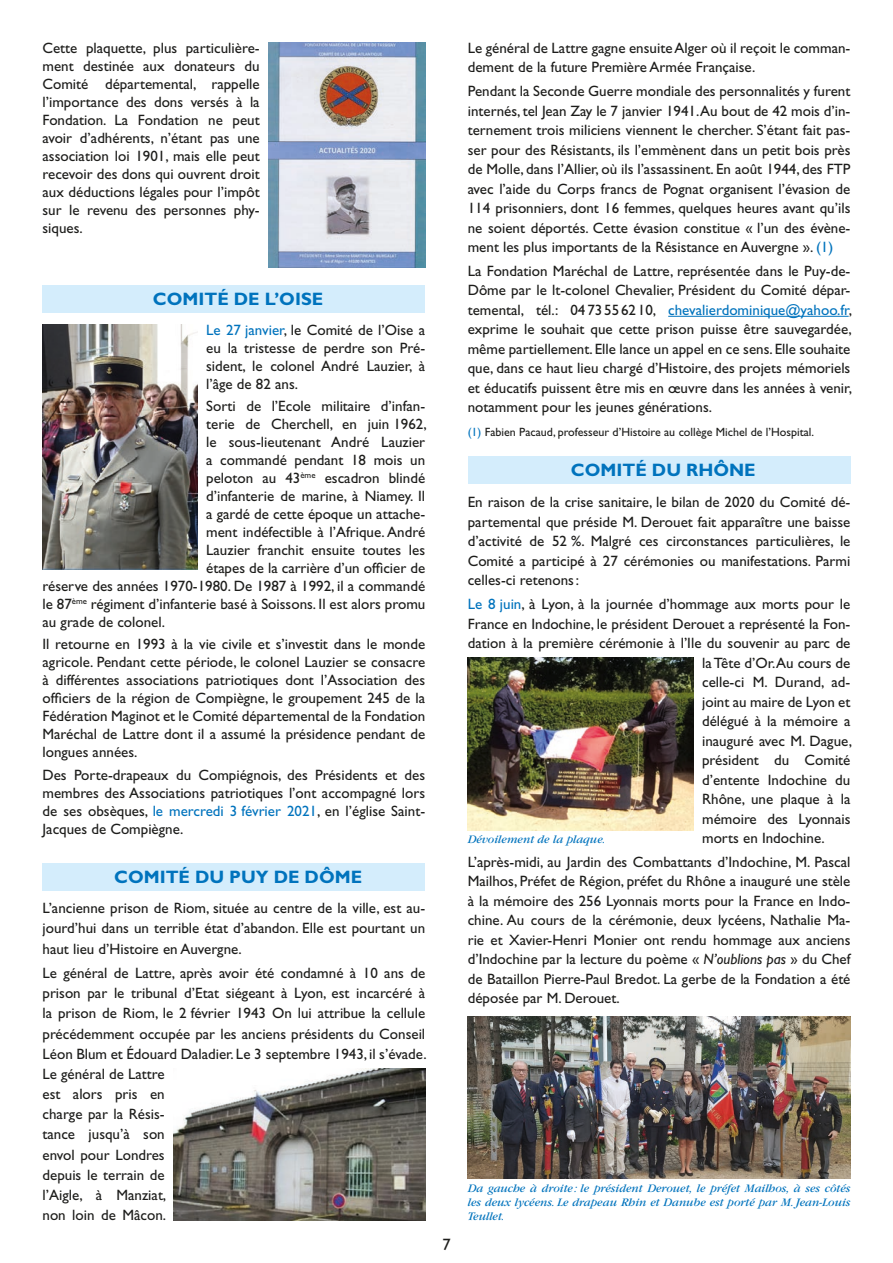
<style>
.page{position:relative;width:893px;height:1263px;background:#fff}
.page>*{position:absolute;margin:0;border:0;box-sizing:border-box;transform-origin:0 0}
.t1{font:700 18px "Gill Sans Std";color:#0073bd}
.t2{font:16.5px "Gill Sans Std";color:#1d1d1b}
.t3{font:15px/19.5px "Gill Sans Std";color:#1d1d1b;text-align:justify}
.t4{font:italic 12px/14.4px "Garamond";color:#0073bd;text-align:justify}
.t5{font:12px "Gill Sans Std";color:#1d1d1b}
.s1{color:#0073bd}
.s2{font-style:italic}
</style>
<div class="page">
<div style="left:43px;top:285px;width:382px;height:27px;background:#d4edfc"></div>
<div style="left:43px;top:863px;width:382px;height:28px;background:#d4edfc"></div>
<hr style="left:668px;top:316px;width:181px;height:1px;background:#0073bd">
<div style="left:468px;top:456px;width:382px;height:28px;background:#d4edfc"></div>
<img style="left:268px;top:43px;width:157px;height:224px">
<img style="left:43px;top:324px;width:155px;height:246px">
<img style="left:467px;top:658px;width:227px;height:172px">
<img style="left:468px;top:1016px;width:382px;height:162px">
<img style="left:173px;top:1068px;width:252px;height:152px">
<p class="t3" style="left:43px;top:39px;width:219px;line-height:18px">Cette plaquette, plus particulière&shy;ment destinée aux donateurs du Comité départemental, rappelle l’importance des dons versés à la Fondation. La Fondation ne peut avoir d’adhérents, n’étant pas une association loi 1901, mais elle peut recevoir des dons qui ouvrent droit aux déductions légales pour l’impôt sur le revenu des personnes phy&shy;siques.</p>
<p class="t1" style="left:153px;top:288px;width:172px">COMITÉ DE L’OISE</p>
<p class="t3" style="left:206px;top:321px;width:221px;line-height:18px"><span class="s1">Le 27 janvier</span>, le Comité de l’Oise a eu la tristesse de perdre son Pré&shy;sident, le colonel André Lauzier, à l’âge de 82 ans.</p>
<p class="t3" style="left:206px;top:396px;width:221px">Sorti de l’Ecole militaire d’infan-</p>
<p class="t3" style="left:206px;top:414px;width:222px">terie de Cherchell, en juin 1962,</p>
<p class="t3" style="left:206px;top:432px;width:221px">le sous-lieutenant André Lauzier</p>
<p class="t3" style="left:206px;top:450px;width:221px">a commandé pendant 18 mois un</p>
<p class="t3" style="left:206px;top:468px;width:220px">peloton au 43<sup>ème</sup> escadron blindé</p>
<p class="t3" style="left:206px;top:486px;width:221px">d’infanterie de marine, à Niamey. Il</p>
<p class="t3" style="left:206px;top:504px;width:221px">a gardé de cette époque un attache-</p>
<p class="t3" style="left:206px;top:522px;width:221px">ment indéfectible à l’Afrique. André</p>
<p class="t3" style="left:206px;top:540px;width:220px">Lauzier franchit ensuite toutes les</p>
<p class="t3" style="left:206px;top:558px;width:220px">étapes de la carrière d’un officier de</p>
<p class="t3" style="left:43px;top:576px;width:384px">réserve des années 1970-1980. De 1987 à 1992, il a commandé</p>
<p class="t3" style="left:43px;top:594px;width:384px">le 87<sup>ème</sup> régiment d’infanterie basé à Soissons. Il est alors promu</p>
<p class="t3" style="left:43px;top:612px;width:124px">au grade de colonel.</p>
<p class="t3" style="left:43px;top:635px;width:384px;line-height:18px">Il retourne en 1993 à la vie civile et s’investit dans le monde agricole. Pendant cette période, le colonel Lauzier se consacre à différentes associations patriotiques dont l’Association des officiers de la région de Compiègne, le groupement 245 de la Fédération Maginot et le Comité départemental de la Fondation Maréchal de Lattre dont il a assumé la présidence pendant de longues années.</p>
<p class="t3" style="left:43px;top:765px;width:384px;line-height:18px">Des Porte-drapeaux du Compiégnois, des Présidents et des membres des Associations patriotiques l’ont accompagné lors de ses obsèques, <span class="s1">le mercredi 3 février 2021</span>, en l’église Saint-Jacques de Compiègne.</p>
<p class="t1" style="left:114px;top:866px;width:249px">COMITÉ DU PUY DE DÔME</p>
<p class="t3" style="left:43px;top:898px;width:384px;line-height:20.2px">L’ancienne prison de Riom, située au centre de la ville, est au&shy;jourd’hui dans un terrible état d’abandon. Elle est pourtant un haut lieu d’Histoire en Auvergne.</p>
<p class="t3" style="left:43px;top:963px;width:386px;line-height:20.1px;text-align:left">Le général de Lattre, après avoir été condamné à 10 ans de prison par le tribunal d’Etat siégeant à Lyon, est incarcéré à la prison de Riom, le 2 février 1943 On lui attribue la cellule précédemment occupée par les anciens présidents du Conseil Léon Blum et Édouard Daladier. Le 3 septembre 1943, il s’évade.<br>Le général de Lattre<br>est alors pris en<br>charge par la Résis-<br>tance jusqu’à son<br>envol pour Londres<br>depuis le terrain de<br>l’Aigle, à Manziat,<br>non loin de Mâcon.</p>
<p class="t3" style="left:468px;top:38px;width:384px">Le général de Lattre gagne ensuite Alger où il reçoit le comman&shy;dement de la future Première Armée Française.</p>
<p class="t3" style="left:468px;top:81px;width:384px">Pendant la Seconde Guerre mondiale des personnalités y furent internés, tel Jean Zay le 7 janvier 1941.Au bout de 42 mois d’in&shy;ternement trois miliciens viennent le chercher. S’étant fait pas&shy;ser pour des Résistants, ils l’emmènent dans un petit bois près de Molle, dans l’Allier, où ils l’assassinent. En août 1944, des FTP avec l’aide du Corps francs de Pognat organisent l’évasion de 114 prisonniers, dont 16 femmes, quelques heures avant qu’ils ne soient déportés. Cette évasion constitue « l’un des évène&shy;ment les plus importants de la Résistance en Auvergne ». <span class="s1">(1)</span></p>
<p class="t3" style="left:468px;top:261px;width:386px">La Fondation Maréchal de Lattre, représentée dans le Puy-de-Dôme par le lt-colonel Chevalier, Président du Comité dépar&shy;temental, tél.: 04 73556210, <span class="s1">chevalierdominique@yahoo.fr</span>, exprime le souhait que cette prison puisse être sauvegardée, même partiellement. Elle lance un appel en ce sens. Elle souhaite que, dans ce haut lieu chargé d’Histoire, des projets mémoriels et éducatifs puissent être mis en œuvre dans les années à venir, notamment pour les jeunes générations.</p>
<p class="t5" style="left:468px;top:425px;width:348px"><span class="s1">(1)</span> Fabien Pacaud, professeur d’Histoire au collège Michel de l’Hospital.</p>
<p class="t1" style="left:571px;top:459px;width:186px">COMITÉ DU RHÔNE</p>
<p class="t3" style="left:468px;top:493px;width:384px">En raison de la crise sanitaire, le bilan de 2020 du Comité dé&shy;partemental que préside M. Derouet fait apparaître une baisse d’activité de 52 %. Malgré ces circonstances particulières, le Comité a participé à 27 cérémonies ou manifestations. Parmi celles-ci retenons:</p>
<p class="t3" style="left:468px;top:594px;width:384px"><span class="s1">Le 8 juin</span>, à Lyon, à la journée d’hommage aux morts pour le</p>
<p class="t3" style="left:468px;top:614px;width:384px">France en Indochine, le président Derouet a représenté la Fon-</p>
<p class="t3" style="left:468px;top:633px;width:384px">dation à la première cérémonie à l’Ile du souvenir au parc de</p>
<p class="t3" style="left:702px;top:653px;width:150px">la Tête d’Or.Au cours de</p>
<p class="t3" style="left:702px;top:672px;width:150px">celle-ci M. Durand, ad-</p>
<p class="t3" style="left:702px;top:692px;width:150px">joint au maire de Lyon et</p>
<p class="t3" style="left:702px;top:711px;width:150px">délégué à la mémoire a</p>
<p class="t3" style="left:702px;top:731px;width:151px">inauguré avec M. Dague,</p>
<p class="t3" style="left:702px;top:750px;width:150px">président du Comité</p>
<p class="t3" style="left:702px;top:770px;width:150px">d’entente Indochine du</p>
<p class="t3" style="left:702px;top:789px;width:150px">Rhône, une plaque à la</p>
<p class="t3" style="left:702px;top:809px;width:150px">mémoire des Lyonnais</p>
<p class="t3" style="left:702px;top:828px;width:124px">morts en Indochine.</p>
<p class="t3" style="left:468px;top:852px;width:384px">L’après-midi, au Jardin des Combattants d’Indochine, M. Pascal Mailhos, Préfet de Région, préfet du Rhône a inauguré une stèle à la mémoire des 256 Lyonnais morts pour la France en Indo&shy;chine. Au cours de la cérémonie, deux lycéens, Nathalie Ma&shy;rie et Xavier-Henri Monier ont rendu hommage aux anciens d’Indochine par la lecture du poème « <span class="s2">N’oublions pas</span> » du Chef de Bataillon Pierre-Paul Bredot. La gerbe de la Fondation a été déposée par M. Derouet.</p>
<p class="t4" style="left:468px;top:833px;width:139px">Dévoilement de la plaque.</p>
<p class="t2" style="left:442px;top:1235px;width:10px">7</p>
<p class="t4" style="left:468px;top:1181px;width:384px">Da gauche à droite : le président Derouet, le préfet Mailhos, à ses côtés les deux lycéens. Le drapeau Rhin et Danube est porté par M. Jean-Louis Teullet.</p>
</div>
